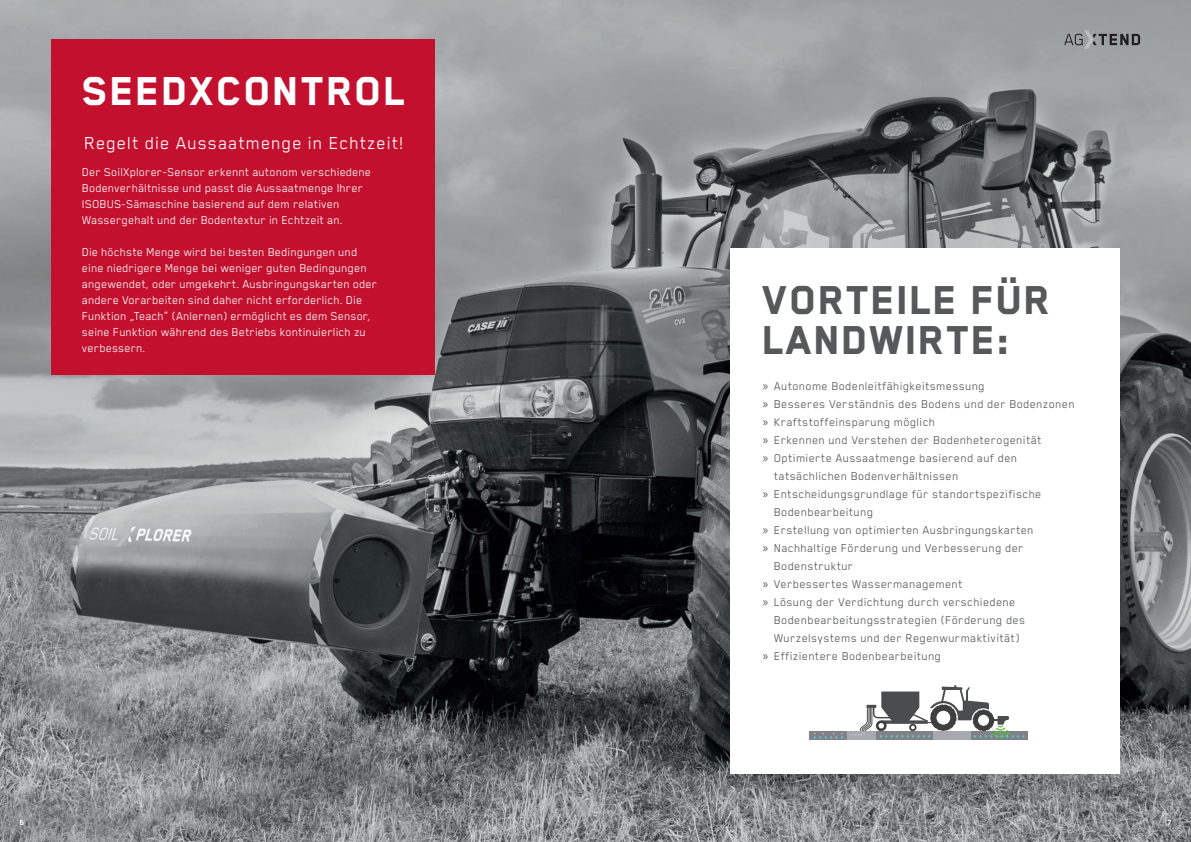
<style>
.page{position:relative;width:1191px;height:842px;background:#fff}
.page>*{position:absolute;margin:0;border:0;box-sizing:border-box;transform-origin:0 0}
.t1{font:800 46.5px/40.3px "Blender Pro";letter-spacing:.03em;color:#57585a}
.t2{font:800 46.5px "Blender Pro";letter-spacing:.04em;color:#fff}
.t3{font:20px "Blender Pro";letter-spacing:.04em;color:#fff}
.t4{font:13px "Blender Pro";letter-spacing:.025em;color:#57585a}
.t5{font:13px/16px "Blender Pro";letter-spacing:.01em;color:#fff}
.t6{font:800 8.5px "Blender Pro";color:#fff}
.s1{font-family:"Myriad Pro"}
</style>
<div class="page">
<img style="left:0;top:0;width:1191px;height:842px">
<div style="left:52px;top:40px;width:383px;height:335px;background:#c3102e"></div>
<div style="left:730px;top:248px;width:390px;height:526px;background:#fff"></div>
<svg style="left:1064px;top:30px;width:76px;height:19px"></svg>
<div style="left:809px;top:731px;width:57px;height:9px;background:#808285"></div>
<div style="left:847px;top:731px;width:62px;height:9px;background:#a8a9ad"></div>
<div style="left:928px;top:731px;width:62px;height:9px;background:#a8a9ad"></div>
<svg style="left:876px;top:737px;width:57px;height:3px"></svg>
<svg style="left:971px;top:731px;width:56px;height:9px"></svg>
<svg style="left:813px;top:733px;width:30px;height:6px"></svg>
<svg style="left:849px;top:685px;width:175px;height:52px"></svg>
<h1 class="t2" style="left:82px;top:62px;width:325px">SEEDXCONTROL</h1>
<h2 class="t3" style="left:85px;top:136px;width:321px">Regelt die Aussaatmenge in Echtzeit!</h2>
<p class="t5" style="left:82px;top:165px;width:291px">Der SoilXplorer-Sensor erkennt autonom verschiedene Bodenverhältnisse und passt die Aussaatmenge Ihrer ISOBUS-Sämaschine basierend auf dem relativen Wassergehalt und der Bodentextur in Echtzeit an.</p>
<p class="t5" style="left:82px;top:245px;width:297px">Die höchste Menge wird bei besten Bedingungen und eine niedrigere Menge bei weniger guten Bedingungen angewendet, oder umgekehrt. Ausbringungskarten oder andere Vorarbeiten sind daher nicht erforderlich. Die Funktion „Teach“ (Anlernen) ermöglicht es dem Sensor, seine Funktion während des Betriebs kontinuierlich zu verbessern.</p>
<h1 class="t1" style="left:763px;top:277px;width:289px">VORTEILE FÜR<br>LANDWIRTE:</h1>
<p class="t4" style="left:763px;top:381px;width:224px"><span class="s1">»</span> Autonome Bodenleitfähigkeitsmessung</p>
<p class="t4" style="left:763px;top:399px;width:313px"><span class="s1">»</span> Besseres Verständnis des Bodens und der Bodenzonen</p>
<p class="t4" style="left:763px;top:417px;width:174px"><span class="s1">»</span> Kraftstoffeinsparung möglich</p>
<p class="t4" style="left:763px;top:435px;width:280px"><span class="s1">»</span> Erkennen und Verstehen der Bodenheterogenität</p>
<p class="t4" style="left:763px;top:453px;width:256px"><span class="s1">»</span> Optimierte Aussaatmenge basierend auf den</p>
<p class="t4" style="left:774px;top:471px;width:186px">tatsächlichen Bodenverhältnissen</p>
<p class="t4" style="left:763px;top:489px;width:280px"><span class="s1">»</span> Entscheidungsgrundlage für standortspezifische</p>
<p class="t4" style="left:774px;top:507px;width:101px">Bodenbearbeitung</p>
<p class="t4" style="left:763px;top:525px;width:272px"><span class="s1">»</span> Erstellung von optimierten Ausbringungskarten</p>
<p class="t4" style="left:763px;top:543px;width:263px"><span class="s1">»</span> Nachhaltige Förderung und Verbesserung der</p>
<p class="t4" style="left:774px;top:561px;width:81px">Bodenstruktur</p>
<p class="t4" style="left:763px;top:579px;width:201px"><span class="s1">»</span> Verbessertes Wassermanagement</p>
<p class="t4" style="left:763px;top:597px;width:254px"><span class="s1">»</span> Lösung der Verdichtung durch verschiedene</p>
<p class="t4" style="left:774px;top:615px;width:253px">Bodenbearbeitungsstrategien (Förderung des</p>
<p class="t4" style="left:774px;top:633px;width:247px">Wurzelsystems und der Regenwurmaktivität)</p>
<p class="t4" style="left:763px;top:651px;width:180px"><span class="s1">»</span> Effizientere Bodenbearbeitung</p>
<p class="t6" style="left:20px;top:817px;width:6px">6</p>
<p class="t6" style="left:1167px;top:817px;width:6px">7</p>
</div>
